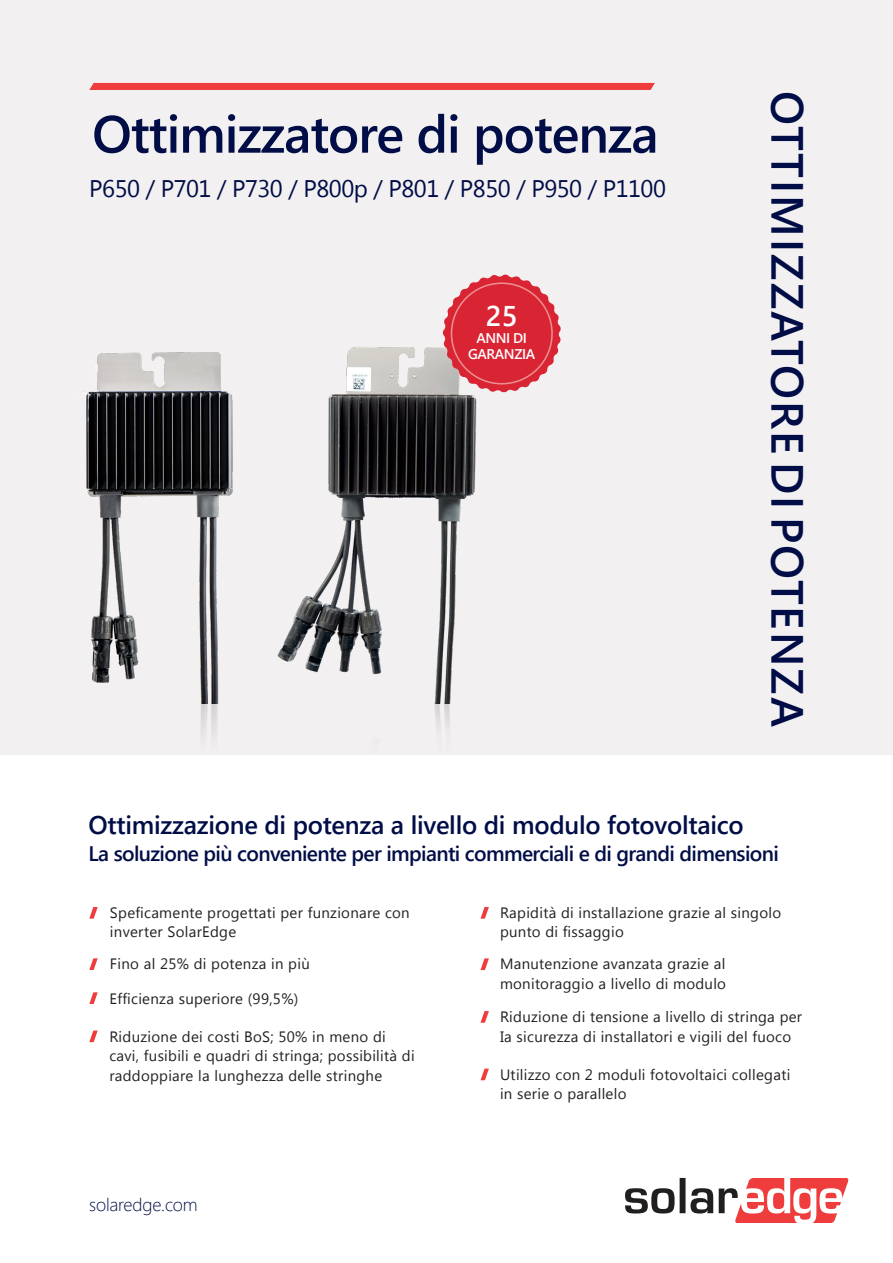
<style>
.page{position:relative;width:893px;height:1263px;background:#fff}
.page>*{position:absolute;margin:0;border:0;box-sizing:border-box;transform-origin:0 0}
.t1{font:600 52.5px "Segoe UI";letter-spacing:-.02em;color:#000d46}
.t2{font:600 45px "Segoe UI";letter-spacing:.045em;color:#000d46}
.t3{font:600 28.5px "Segoe UI";color:#fff}
.t4{font:600 25.5px "Segoe UI";letter-spacing:-.01em;color:#000d46}
.t5{font:24px "Segoe UI";letter-spacing:-.02em;color:#000d46}
.t6{font:600 21px "Segoe UI";letter-spacing:-.03em;color:#000d46}
.t7{font:300 18px "Segoe UI";letter-spacing:-.01em;color:#000d46}
.Body_running_text{font:15px/19.6px "Segoe UI";letter-spacing:.02em;color:#231f20}
.t8{font:600 14.1px "Segoe UI";letter-spacing:-.03em;color:#fff}
</style>
<div class="page">
<div style="left:0;top:0;width:893px;height:1249px;background:#f3f0f1"></div>
<div style="left:89px;top:83px;width:566px;height:7px;background:#ee3d3c"></div>
<img style="left:84px;top:352px;width:149px;height:349px">
<img style="left:277px;top:347px;width:229px;height:356px">
<svg style="left:442px;top:274px;width:119px;height:118px"></svg>
<div style="left:451px;top:282px;width:102px;height:102px;border:2px solid #ec8e8f;border-radius:50%"></div>
<img style="left:447px;top:703px;width:81px;height:53px">
<img style="left:137px;top:701px;width:310px;height:55px">
<div style="left:0;top:756px;width:893px;height:507px;background:#fff"></div>
<svg style="left:625px;top:1178px;width:223px;height:45px"></svg>
<svg style="left:89px;top:907px;width:9px;height:12px"></svg>
<svg style="left:89px;top:958px;width:9px;height:12px"></svg>
<svg style="left:480px;top:907px;width:9px;height:12px"></svg>
<svg style="left:480px;top:958px;width:9px;height:12px"></svg>
<svg style="left:480px;top:1011px;width:9px;height:12px"></svg>
<svg style="left:480px;top:1068px;width:9px;height:12px"></svg>
<svg style="left:89px;top:992px;width:9px;height:12px"></svg>
<svg style="left:89px;top:1030px;width:9px;height:12px"></svg>
<p class="t1" style="left:92px;top:92px;width:568px">Ottimizzatore di potenza</p>
<p class="t5" style="left:89px;top:172px;width:578px">P650 P/ 701 P/ 730 P/ 800 P/p 801 P/ 850 P/ 950 P/ 1100</p>
<p class="t3" style="left:486px;top:293px;width:33px">25</p>
<p class="t8" style="left:476px;top:327px;width:52px">ANNI DI</p>
<p class="t8" style="left:468px;top:343px;width:68px">GARANZIA</p>
<p class="t2" style="left:824px;top:91px;width:637px;rotate:90deg">OTTIMIZZATOREDIPOTENZA</p>
<p class="t4" style="left:89px;top:804px;width:657px">Ottimizzazione di potenza a livello di modulo fotovoltaico</p>
<p class="t6" style="left:89px;top:837px;width:692px">La soluzione più conveniente per impianti commerciali e di grandi dimensioni</p>
<p class="Body_running_text" style="left:110px;top:902px;width:301px">Speficamente progettati per funzionare con inverter SolarEdge</p>
<p class="Body_running_text" style="left:110px;top:953px;width:201px">Fino al 25% di potenza in più</p>
<p class="Body_running_text" style="left:110px;top:988px;width:190px">Efficienza superiore )99,5%(</p>
<p class="Body_running_text" style="left:109px;top:1026px;width:307px">Riduzione dei costi BoS; 50% in meno di cavi, fusibili e quadri di stringa; possibilità di raddoppiare la lunghezza delle stringhe</p>
<p class="t7" style="left:89px;top:1188px;width:110px">solaredge.com</p>
<p class="Body_running_text" style="left:500px;top:902px;width:283px">Rapidità di installazione grazie al singolo punto di fissaggio</p>
<p class="Body_running_text" style="left:500px;top:953px;width:228px">Manutenzione avanzata grazie al monitoraggio a livello di modulo</p>
<p class="Body_running_text" style="left:500px;top:1006px;width:304px">Riduzione di tensione a livello di stringa per<br>Ia sicurezza di installatori e vigili del fuoco</p>
<p class="Body_running_text" style="left:500px;top:1064px;width:292px">Utilizzo con 2 moduli fotovoltaici collegati in serie o parallelo</p>
</div>
